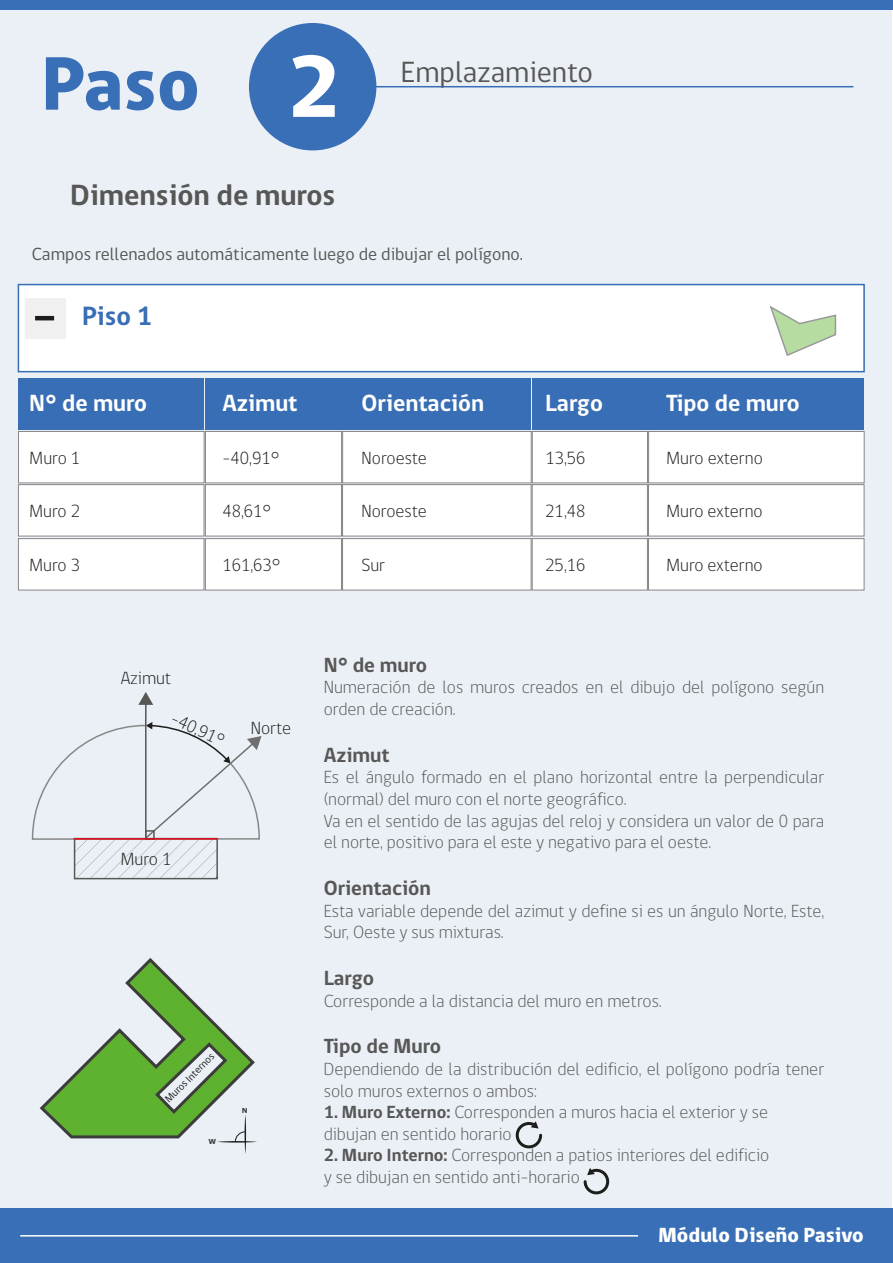
<style>
.page{position:relative;width:893px;height:1263px;background:#fff}
.page>*{position:absolute;margin:0;border:0;box-sizing:border-box;transform-origin:0 0}
.t1{font:800 77.7px "gob CL";color:#396fb6}
.t2{font:700 30px "gob CL";color:#575756}
.t3{font:30px "gob CL";color:#575756}
.t4{font:700 27.15px "gob CL";color:#386eb5}
.t5{font:700 24px "gob CL";color:#fff}
.t6{font:700 21px "gob CL";color:#575756}
.t7{font:800 21px "gob CL";color:#fff}
.t8{font:300 18px/21.6px "gob CL";color:#575756}
.t9{font:300 18px "gob CL";color:#1d1d1b}
.t10{font:18px "gob CL";color:#575756}
.t11{font:10.5px "gob CL";color:#1d1d1b}
.t12{font:700 6.9px "Verdana";color:#3c3c3b}
.s1{font-size:89.85px;color:#fff}
.s2{font-weight:700}
</style>
<div class="page">
<div style="left:0;top:0;width:892px;height:1263px;background:#ebf0f7"></div>
<div style="left:18px;top:284px;width:847px;height:88px;background:#fff;border:2px solid #386eb5"></div>
<div style="left:25px;top:298px;width:40px;height:40px;background:#f0f0f0"></div>
<hr style="left:35px;top:316px;width:19px;height:4px;background:#1d1d1b">
<div style="left:18px;top:378px;width:186px;height:52px;background:#386eb5"></div>
<div style="left:205px;top:378px;width:136px;height:52px;background:#386eb5"></div>
<div style="left:343px;top:378px;width:188px;height:52px;background:#386eb5"></div>
<div style="left:532px;top:378px;width:115px;height:52px;background:#386eb5"></div>
<div style="left:648px;top:378px;width:216px;height:52px;background:#386eb5"></div>
<svg style="left:769px;top:305px;width:67px;height:51px"></svg>
<hr style="left:374px;top:86px;width:479px;height:1px;background:#376eb5">
<div style="left:249px;top:23px;width:127px;height:127px;background:#396fb6;border-radius:50%"></div>
<div style="left:18px;top:431px;width:186px;height:52px;background:#fff;border:1px solid #878787"></div>
<div style="left:205px;top:431px;width:137px;height:52px;background:#fff;border:1px solid #878787"></div>
<div style="left:342px;top:431px;width:189px;height:52px;background:#fff;border:1px solid #878787"></div>
<div style="left:532px;top:431px;width:116px;height:52px;background:#fff;border:1px solid #878787"></div>
<div style="left:648px;top:431px;width:216px;height:52px;background:#fff;border:1px solid #878787"></div>
<div style="left:18px;top:484px;width:186px;height:52px;background:#fff;border:1px solid #878787"></div>
<div style="left:205px;top:484px;width:137px;height:52px;background:#fff;border:1px solid #878787"></div>
<div style="left:342px;top:484px;width:189px;height:52px;background:#fff;border:1px solid #878787"></div>
<div style="left:532px;top:484px;width:116px;height:52px;background:#fff;border:1px solid #878787"></div>
<div style="left:648px;top:484px;width:216px;height:52px;background:#fff;border:1px solid #878787"></div>
<div style="left:18px;top:538px;width:186px;height:52px;background:#fff;border:1px solid #878787"></div>
<div style="left:205px;top:538px;width:137px;height:52px;background:#fff;border:1px solid #878787"></div>
<div style="left:342px;top:538px;width:189px;height:52px;background:#fff;border:1px solid #878787"></div>
<div style="left:532px;top:538px;width:116px;height:52px;background:#fff;border:1px solid #878787"></div>
<div style="left:648px;top:538px;width:216px;height:52px;background:#fff;border:1px solid #878787"></div>
<hr style="left:145px;top:703px;width:2px;height:135px;background:#575756">
<svg style="left:138px;top:692px;width:15px;height:13px"></svg>
<svg style="left:31px;top:722px;width:231px;height:157px"></svg>
<div style="left:145px;top:830px;width:10px;height:10px;border:2px solid #575756"></div>
<hr style="left:74px;top:838px;width:144px;height:2px;background:#e30613">
<svg style="left:39px;top:958px;width:218px;height:196px"></svg>
<svg style="left:583px;top:1168px;width:27px;height:27px"></svg>
<svg style="left:515px;top:1121px;width:28px;height:28px"></svg>
<div style="left:0;top:1208px;width:893px;height:55px;background:#396fb6"></div>
<hr style="left:20px;top:1235px;width:618px;height:1px;background:#fff">
<div style="left:0;top:0;width:893px;height:10px;background:#396fb6"></div>
<h1 class="t1" style="left:41px;top:31px;width:300px">Paso <span class="s1">2</span></h1>
<h2 class="t2" style="left:70px;top:174px;width:267px">Dimensión de muros</h2>
<h2 class="t3" style="left:401px;top:52px;width:194px">Emplazamiento</h2>
<p class="t10" style="left:32px;top:242px;width:493px">Campos rellenados automáticamente luego de dibujar el polígono.</p>
<h3 class="t4" style="left:82px;top:297px;width:72px">Piso 1</h3>
<h3 class="t5" style="left:29px;top:386px;width:119px">N° de muro</h3>
<h3 class="t5" style="left:222px;top:386px;width:77px">Azimut</h3>
<h3 class="t5" style="left:362px;top:386px;width:124px">Orientación</h3>
<h3 class="t5" style="left:545px;top:386px;width:59px">Largo</h3>
<h3 class="t5" style="left:666px;top:386px;width:135px">Tipo de muro</h3>
<p class="t9" style="left:29px;top:446px;width:52px">Muro 1</p>
<p class="t9" style="left:222px;top:446px;width:59px">-40,91°</p>
<p class="t9" style="left:362px;top:446px;width:67px">Noroeste</p>
<p class="t9" style="left:545px;top:446px;width:42px">13,56</p>
<p class="t9" style="left:666px;top:446px;width:98px">Muro externo</p>
<p class="t9" style="left:29px;top:499px;width:52px">Muro 2</p>
<p class="t9" style="left:222px;top:499px;width:50px">48,61°</p>
<p class="t9" style="left:362px;top:499px;width:67px">Noroeste</p>
<p class="t9" style="left:545px;top:499px;width:42px">21,48</p>
<p class="t9" style="left:666px;top:499px;width:98px">Muro externo</p>
<p class="t9" style="left:29px;top:553px;width:52px">Muro 3</p>
<p class="t9" style="left:222px;top:553px;width:60px">161,63°</p>
<p class="t9" style="left:362px;top:553px;width:25px">Sur</p>
<p class="t9" style="left:545px;top:553px;width:42px">25,16</p>
<p class="t9" style="left:666px;top:553px;width:98px">Muro externo</p>
<p class="t9" style="left:121px;top:665px;width:52px">Azimut</p>
<p class="t9" style="left:177px;top:706px;width:59px;rotate:24deg">-40,91°</p>
<p class="t9" style="left:251px;top:715px;width:42px">Norte</p>
<p class="t9" style="left:120px;top:846px;width:52px">Muro 1</p>
<p class="t11" style="left:162px;top:1095px;width:66px;rotate:-45deg">Muros Internos</p>
<p class="t12" style="left:208px;top:1137px;width:9px">W</p>
<p class="t12" style="left:242px;top:1106px;width:7px">N</p>
<p class="t6" style="left:324px;top:650px;width:105px">N° de muro</p>
<p class="t8" style="left:324px;top:677px;width:502px">Numeración de los muros creados en el dibujo del polígono según orden de creación.</p>
<p class="t6" style="left:324px;top:740px;width:67px">Azimut</p>
<p class="t8" style="left:324px;top:767px;width:502px">Es el ángulo formado en el plano horizontal entre la perpendicular (normal) del muro con el norte geográfico.<br>Va en el sentido de las agujas del reloj y considera un valor de 0 para el norte, positivo para el este y negativo para el oeste.</p>
<p class="t6" style="left:324px;top:874px;width:109px">Orientación</p>
<p class="t8" style="left:324px;top:900px;width:502px">Esta variable depende del azimut y define si es un ángulo Norte, Este,<br>Sur, Oeste y sus mixturas.</p>
<p class="t6" style="left:324px;top:964px;width:52px">Largo</p>
<p class="t8" style="left:324px;top:990px;width:339px">Corresponde a la distancia del muro en metros.</p>
<p class="t6" style="left:324px;top:1032px;width:119px">Tipo de Muro</p>
<p class="t8" style="left:324px;top:1059px;width:502px">Dependiendo de la distribución del edificio, el polígono podría tener solo muros externos o ambos:</p>
<p class="t8" style="left:324px;top:1102px;width:446px"><span class="s2">1. Muro Externo:</span> Corresponden a muros hacia el exterior y se dibujan en sentido horario</p>
<p class="t8" style="left:324px;top:1145px;width:447px"><span class="s2">2. Muro Interno:</span> Corresponden a patios interiores del edificio y se dibujan en sentido anti-horario</p>
<p class="t7" style="left:658px;top:1221px;width:207px">Módulo Diseño Pasivo</p>
</div>
